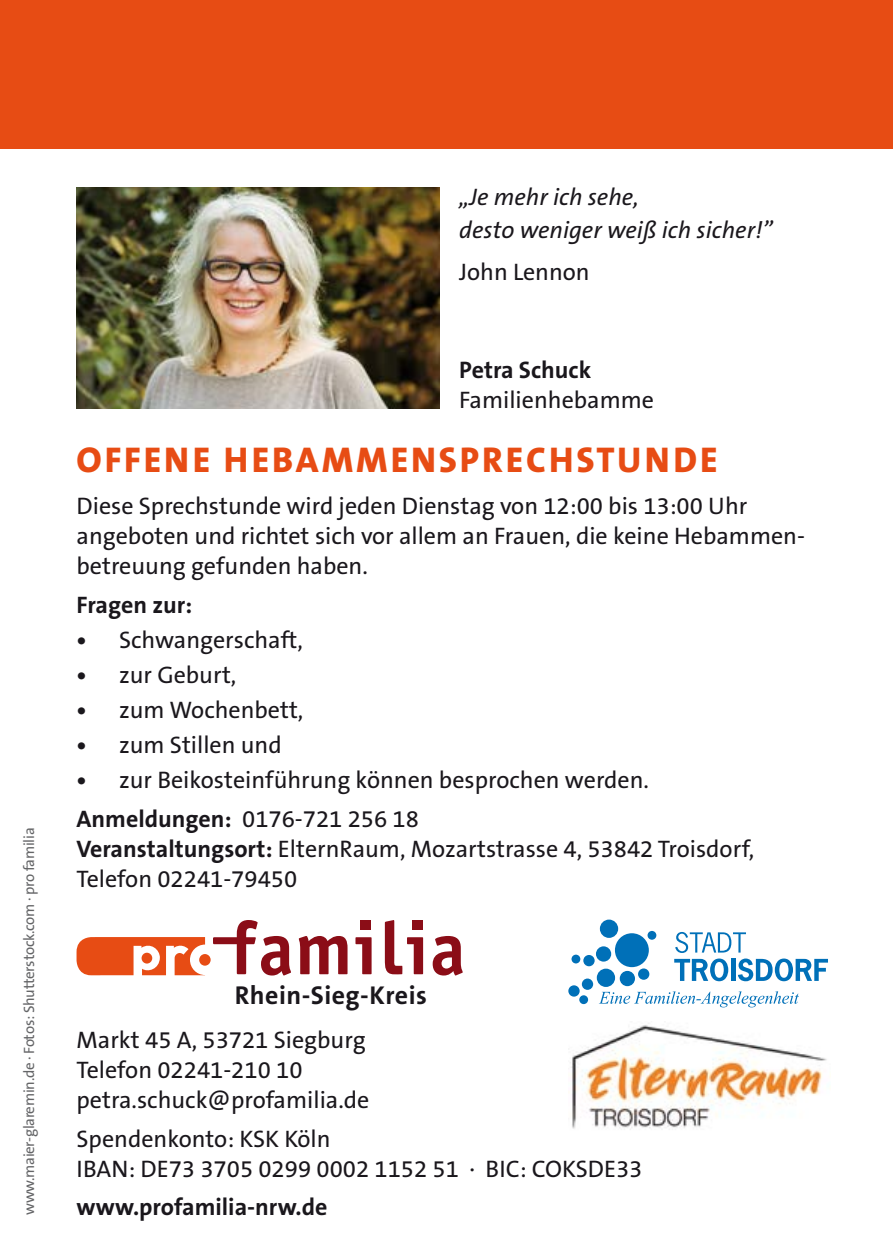
<style>
.page{position:relative;width:893px;height:1259px;background:#fff}
.page>*{position:absolute;margin:0;border:0;box-sizing:border-box;transform-origin:0 0}
.profa_head_CD1{font:800 36px "The Sans B8";letter-spacing:.08em;color:#e74c14}
.t1{font:700 25.8px "The Sans B7";letter-spacing:.02em;color:#1a171c}
.profa_copy_CD1{font:24px/30px "The Sans B5 Plain";color:#1a171c}
.profa_MK_Copy{font:24px/30px "The Sans B5 Plain";color:#1a171c}
.profa_copy_CD1-2{font:italic 24px/33px "The Sans B5 Plain";color:#1a171c}
.profa_MK_Copy-2{font:700 24px "The Sans B7";color:#1a171c}
.profa_copy_CD1-3{font:700 24px "The Sans B7";color:#1a171c}
.profa_copy_6_8{font:15px "The Sans B5 Plain";letter-spacing:-.02em;color:#646567}
.s1{font-family:"The Sans B7";font-weight:700}
</style>
<div class="page">
<div style="left:0;top:0;width:893px;height:149px;background:#e74c14"></div>
<img style="left:77px;top:187px;width:363px;height:221px">
<div style="left:199px;top:954px;width:12px;height:11px;background:#e74c14;border-radius:50%"></div>
<svg style="left:433px;top:936px;width:30px;height:39px"></svg>
<svg style="left:355px;top:937px;width:17px;height:37px"></svg>
<div style="left:361px;top:921px;width:10px;height:9px;background:#8b0d17"></div>
<svg style="left:299px;top:936px;width:48px;height:38px"></svg>
<svg style="left:213px;top:920px;width:78px;height:55px"></svg>
<svg style="left:385px;top:920px;width:38px;height:54px"></svg>
<svg style="left:77px;top:937px;width:128px;height:38px"></svg>
<img style="left:570px;top:1023px;width:257px;height:107px">
<svg style="left:674px;top:932px;width:154px;height:49px"></svg>
<div style="left:615px;top:933px;width:34px;height:34px;background:#0070b8;border-radius:50%"></div>
<div style="left:571px;top:954px;width:9px;height:9px;background:#0070b8;border-radius:50%"></div>
<div style="left:583px;top:955px;width:12px;height:11px;background:#0070b8;border-radius:50%"></div>
<div style="left:620px;top:971px;width:15px;height:15px;background:#0070b8;border-radius:50%"></div>
<div style="left:600px;top:919px;width:18px;height:19px;background:#0070b8;border-radius:50%"></div>
<div style="left:597px;top:968px;width:18px;height:19px;background:#0070b8;border-radius:50%"></div>
<div style="left:596px;top:946px;width:15px;height:15px;background:#0070b8;border-radius:50%"></div>
<div style="left:568px;top:985px;width:12px;height:11px;background:#0070b8;border-radius:50%"></div>
<div style="left:638px;top:968px;width:11px;height:11px;background:#0070b8;border-radius:50%"></div>
<div style="left:582px;top:978px;width:11px;height:12px;background:#0070b8;border-radius:50%"></div>
<div style="left:647px;top:931px;width:9px;height:8px;background:#0070b8;border-radius:50%"></div>
<div style="left:579px;top:995px;width:9px;height:9px;background:#0070b8;border-radius:50%"></div>
<svg style="left:599px;top:991px;width:200px;height:16px"></svg>
<p class="profa_copy_6_8" style="left:21px;top:1215px;width:389px;rotate:-90deg">www.maier-glaremin.de · Fotos: Shutterstock.com · pro familia</p>
<p class="profa_copy_CD1-2" style="left:459px;top:182px;width:315px">„Je mehr ich sehe,<br>desto weniger weiß ich sicher!”</p>
<p class="profa_copy_CD1" style="left:459px;top:258px;width:132px">John Lennon</p>
<p class="profa_copy_CD1" style="left:459px;top:356px;width:196px"><span class="s1">Petra Schuck<br></span>Familienhebamme</p>
<p class="profa_head_CD1" style="left:77px;top:440px;width:642px">OFFENE HEBAMMENSPRECHSTUNDE</p>
<p class="profa_copy_CD1" style="left:77px;top:492px;width:730px">Diese Sprechstunde wird jeden Dienstag von 12:00 bis 13:00 Uhr angeboten und richtet sich vor allem an Frauen, die keine Hebammen&shy;betreuung gefunden haben.</p>
<p class="profa_copy_CD1-3" style="left:77px;top:592px;width:117px">Fragen zur:</p>
<p class="profa_copy_CD1" style="left:77px;top:626px;width:228px"><span class="s1">•</span> Schwangerschaft,</p>
<p class="profa_copy_CD1" style="left:77px;top:661px;width:161px"><span class="s1">•</span> zur Geburt,</p>
<p class="profa_copy_CD1" style="left:77px;top:696px;width:228px"><span class="s1">•</span> zum Wochenbett,</p>
<p class="profa_copy_CD1" style="left:77px;top:731px;width:207px"><span class="s1">•</span> zum Stillen und</p>
<p class="profa_copy_CD1" style="left:77px;top:766px;width:574px"><span class="s1">•</span> zur Beikosteinführung können besprochen werden.</p>
<p class="profa_copy_CD1" style="left:77px;top:804px;width:344px"><span class="s1">Anmeldungen:</span> 0176-721 256 18</p>
<p class="profa_copy_CD1" style="left:77px;top:834px;width:679px"><span class="s1">Veranstaltungsort:</span> ElternRaum, Mozartstrasse 4, 53842 Troisdorf,<br>Telefon 02241-79450</p>
<p class="t1" style="left:235px;top:981px;width:194px">Rhein-Sieg-Kreis</p>
<p class="profa_MK_Copy" style="left:77px;top:1026px;width:294px">Markt 45 A, 53721 Siegburg<br>Telefon 02241-210 10 petra.schuck@profamilia.de</p>
<p class="profa_MK_Copy" style="left:77px;top:1124px;width:567px">Spendenkonto: KSK Köln<br>IBAN: DE73 3705 0299 0002 1152 51 · BIC: COKSDE33</p>
<p class="profa_MK_Copy-2" style="left:77px;top:1194px;width:252px">www.profamilia-nrw.de</p>
</div>
